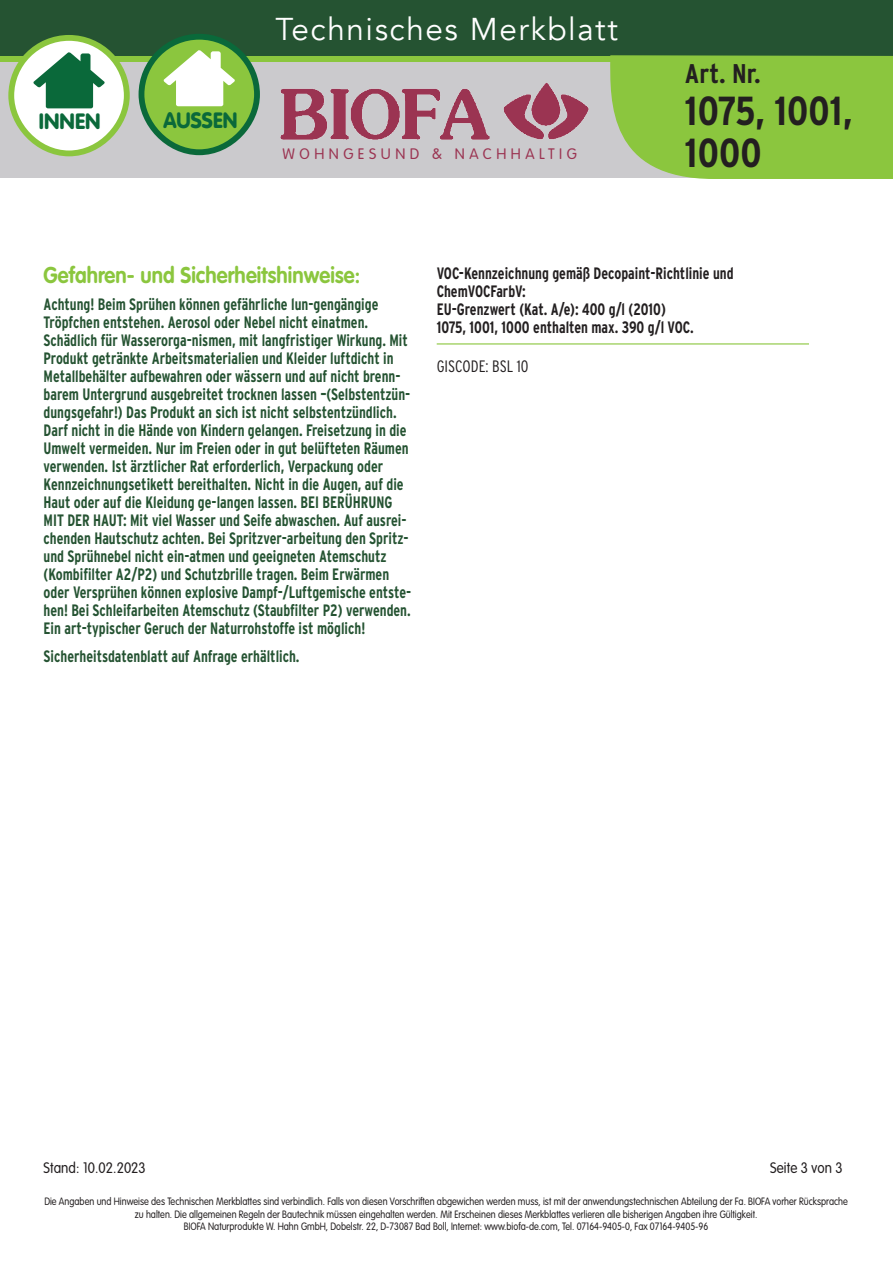
<style>
.page{position:relative;width:893px;height:1263px;background:#fff}
.page>*{position:absolute;margin:0;border:0;box-sizing:border-box;transform-origin:0 0}
.t1{font:700 condensed 40.5px/42px "Interstate";color:#231f20}
.t2{font:31.5px "Avenir";letter-spacing:.05em;color:#fff}
.t3{font:700 condensed 27px "Interstate";color:#231f20}
.t4{font:700 22.5px "VAG Rounded Std";letter-spacing:.005em;color:#8bc63e;scale:.9 1}
.t5{font:900 21.9px "VAG Rounded";color:#0a693a;scale:.95 1}
.t6{font:900 21.9px "VAG Rounded";color:#0a693a}
.t7{font:700 condensed 16.5px/18px "Interstate";color:#255332;scale:.9 1}
.t8{font:700 condensed 16.5px/18px "Interstate";color:#231f20;scale:.9 1}
.t9{font:300 condensed 16.5px "Interstate";color:#231f20}
.t10{font:300 15px "VAG Rounded Std";letter-spacing:.005em;color:#231f20;scale:.9 1}
.t11{font:300 15px "VAG Rounded Std";letter-spacing:.3em;color:#9b3452}
.t12{font:300 10.5px/12.6px "VAG Rounded Std";color:#231f20;text-align:center;scale:.87 1}
</style>
<div class="page">
<hr style="left:437px;top:343px;width:372px;height:1px;background:#8bc63e">
<div style="left:0;top:1px;width:893px;height:177px;background:#cbcacd"></div>
<svg style="left:0;top:55px;width:609px;height:7px;background:#7ab43c"></svg>
<div style="left:0;top:0;width:893px;height:55px;background:#255332"></div>
<div style="left:609px;top:55px;width:284px;height:124px;background:#8bc63e"></div>
<img style="left:280px;top:82px;width:309px;height:58px">
<div style="left:11px;top:38px;width:116px;height:115px;background:#fff;border-radius:50%"></div>
<div style="left:8px;top:35px;width:122px;height:121px;border:6px solid #8bc63e;border-radius:50%"></div>
<svg style="left:33px;top:52px;width:72px;height:56px"></svg>
<div style="left:141px;top:37px;width:116px;height:115px;background:#8bc63e;border-radius:50%"></div>
<div style="left:139px;top:34px;width:121px;height:121px;border:6px solid #0a693a;border-radius:50%"></div>
<svg style="left:163px;top:50px;width:72px;height:56px"></svg>
<h3 class="t6" style="left:39px;top:109px;width:63px">INNEN</h3>
<h3 class="t5" style="left:163px;top:107px;width:79px">AUSSEN</h3>
<h2 class="t2" style="left:275px;top:10px;width:344px">Technisches Merkblatt</h2>
<p class="t11" style="left:283px;top:146px;width:296px">WOHNGESUND &amp; NACHHALTIG</p>
<h3 class="t3" style="left:685px;top:57px;width:77px">Art. Nr.</h3>
<h1 class="t1" style="left:685px;top:89px;width:169px">1075, 1001,<br>1000</h1>
<h3 class="t4" style="left:44px;top:262px;width:353px">Gefahren- und Sicherheitshinweise:</h3>
<p class="t7" style="left:44px;top:295px;width:410px">Achtung! Beim Sprühen können gefährliche lun-gengängige Tröpfchen entstehen. Aerosol oder Nebel nicht einatmen.<br>Schädlich für Wasserorga-nismen, mit langfristiger Wirkung. Mit Produkt getränkte Arbeitsmaterialien und Kleider luftdicht in Metallbehälter aufbewahren oder wässern und auf nicht brenn&shy;barem Untergrund ausgebreitet trocknen lassen –(Selbstentzün&shy;dungsgefahr!) Das Produkt an sich ist nicht selbstentzündlich.<br>Darf nicht in die Hände von Kindern gelangen. Freisetzung in die Umwelt vermeiden. Nur im Freien oder in gut belüfteten Räumen verwenden. Ist ärztlicher Rat erforderlich, Verpackung oder Kennzeichnungsetikett bereithalten. Nicht in die Augen, auf die Haut oder auf die Kleidung ge-langen lassen. BEI BERÜHRUNG MIT DER HAUT: Mit viel Wasser und Seife abwaschen. Auf ausrei&shy;chenden Hautschutz achten. Bei Spritzver-arbeitung den Spritz&shy;und Sprühnebel nicht ein-atmen und geeigneten Atemschutz (Kombifilter A2/P2) und Schutzbrille tragen. Beim Erwärmen oder Versprühen können explosive Dampf-/Luftgemische entste&shy;hen! Bei Schleifarbeiten Atemschutz (Staubfilter P2) verwenden.<br>Ein art-typischer Geruch der Naturrohstoffe ist möglich!</p>
<p class="t7" style="left:44px;top:647px;width:286px">Sicherheitsdatenblatt auf Anfrage erhältlich.</p>
<p class="t8" style="left:437px;top:264px;width:331px">VOC-Kennzeichnung gemäß Decopaint-Richtlinie und ChemVOCFarbV:<br>EU-Grenzwert (Kat. A/e): 400 g/l (2010)<br>1075, 1001, 1000 enthalten max. 390 g/l VOC.</p>
<p class="t9" style="left:437px;top:356px;width:93px">GISCODE: BSL 10</p>
<p class="t10" style="left:44px;top:1159px;width:115px">Stand: 10.02.2023</p>
<p class="t10" style="left:770px;top:1159px;width:82px">Seite 3 von 3</p>
<p class="t12" style="left:44px;top:1195px;width:925px">Die Angaben und Hinweise des Technischen Merkblattes sind verbindlich. Falls von diesen Vorschriften abgewichen werden muss, ist mit der anwendungstechnischen Abteilung der Fa. BIOFA vorher Rücksprache zu halten. Die allgemeinen Regeln der Bautechnik müssen eingehalten werden. Mit Erscheinen dieses Merkblattes verlieren alle bisherigen Angaben ihre Gültigkeit.<br>BIOFA Naturprodukte W. Hahn GmbH, Dobelstr. 22, D-73087 Bad Boll, Internet: www.biofa-de.com, Tel. 07164-9405-0, Fax 07164-9405-96</p>
</div>
